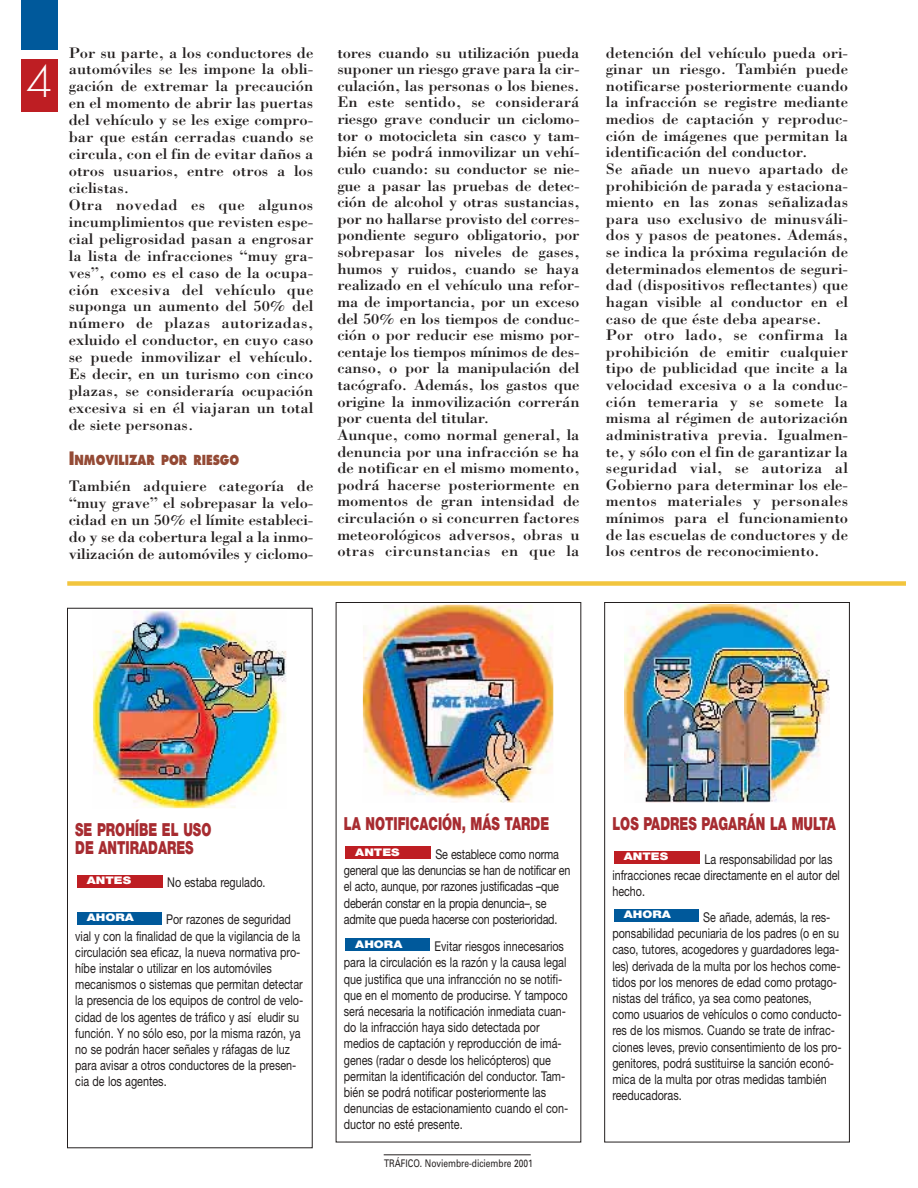
<style>
.page{position:relative;width:918px;height:1188px;background:#fff}
.page>*{position:absolute;margin:0;border:0;box-sizing:border-box;transform-origin:0 0}
.t1{font:300 42px "Futura";color:#fff}
.t2{font:900 18px/18px "Helvetica Neue";color:#a72c31;scale:.7 1}
.t3{font:15.75px/16.6px "Bodoni";color:#231f1f;scale:1.05 1}
.t4{font:13.5px/16.2px "Helvetica Neue";color:#231f1f;scale:.8 1}
.t5{font:800 13.5px "Futura";color:#944a35;scale:.8 1}
.t6{font:10.5px "Univers";color:#231f1f;scale:.8 1}
.t7{font:900 10.5px "Helvetica Neue";color:#fff;scale:1.2 1}
.s1{font-size:18px}
</style>
<div class="page">
<div style="left:21px;top:59px;width:37px;height:53px;background:#be1e23"></div>
<div style="left:21px;top:0;width:37px;height:50px;background:#00599b"></div>
<hr style="left:384px;top:1155px;width:147px;height:1px;background:#231f1f">
<div style="left:77px;top:912px;width:84px;height:12px;background:#00599b"></div>
<div style="left:77px;top:875px;width:85px;height:12px;background:#be1e23"></div>
<div style="left:67px;top:608px;width:245px;height:540px;border:1px solid #231f1f"></div>
<img style="left:93px;top:611px;width:193px;height:197px">
<div style="left:345px;top:939px;width:85px;height:12px;background:#00599b"></div>
<div style="left:345px;top:846px;width:86px;height:13px;background:#be1e23"></div>
<div style="left:614px;top:909px;width:84px;height:13px;background:#00599b"></div>
<div style="left:614px;top:851px;width:86px;height:13px;background:#be1e23"></div>
<div style="left:604px;top:602px;width:246px;height:540px;border:1px solid #231f1f"></div>
<img style="left:363px;top:605px;width:190px;height:197px">
<img style="left:624px;top:605px;width:206px;height:197px">
<div style="left:67px;top:581px;width:839px;height:5px;background:#f2c53e"></div>
<h1 class="t1" style="left:27px;top:58px;width:28px">4</h1>
<p class="t3" style="left:69px;top:45px;width:234px">Por su parte, a los conductores de automóviles se les impone la obli&shy;gación de extremar la precaución en el momento de abrir las puertas del vehículo y se les exige compro&shy;bar que están cerradas cuando se circula, con el fin de evitar daños a otros usuarios, entre otros a los ciclistas.<br>Otra novedad es que algunos incumplimientos que revisten espe&shy;cial peligrosidad pasan a engrosar la lista de infracciones “muy gra&shy;ves”, como es el caso de la ocupa&shy;ción excesiva del vehículo que suponga un aumento del 50% del número de plazas autorizadas, exluido el conductor, en cuyo caso se puede inmovilizar el vehículo.<br>Es decir, en un turismo con cinco plazas, se consideraría ocupación excesiva si en él viajaran un total de siete personas.</p>
<p class="t5" style="left:69px;top:456px;width:215px"><span class="s1">I</span>NMOVILIZAR POR RIESGO</p>
<p class="t3" style="left:69px;top:478px;width:234px;text-align:justify">También adquiere categoría de “muy grave” el sobrepasar la velo&shy;cidad en un 50% el límite estableci&shy;do y se da cobertura legal a la inmo&shy;vilización de automóviles y ciclomo-</p>
<p class="t3" style="left:337px;top:45px;width:232px">tores cuando su utilización pueda suponer un riesgo grave para la cir&shy;culación, las personas o los bienes.<br>En este sentido, se considerará riesgo grave conducir un ciclomo&shy;tor o motocicleta sin casco y tam&shy;bién se podrá inmovilizar un vehí&shy;culo cuando: su conductor se nie&shy;gue a pasar las pruebas de detec&shy;ción de alcohol y otras sustancias, por no hallarse provisto del corres&shy;pondiente seguro obligatorio, por sobrepasar los niveles de gases, humos y ruidos, cuando se haya realizado en el vehículo una refor&shy;ma de importancia, por un exceso del 50% en los tiempos de conduc&shy;ción o por reducir ese mismo por&shy;centaje los tiempos mínimos de des&shy;canso, o por la manipulación del tacógrafo. Además, los gastos que origine la inmovilización correrán por cuenta del titular.<br>Aunque, como normal general, la denuncia por una infracción se ha de notificar en el mismo momento, podrá hacerse posteriormente en momentos de gran intensidad de circulación o si concurren factores meteorológicos adversos, obras u otras circunstancias en que la</p>
<p class="t3" style="left:606px;top:45px;width:232px">detención del vehículo pueda ori&shy;ginar un riesgo. También puede notificarse posteriormente cuando la infracción se registre mediante medios de captación y reproduc&shy;ción de imágenes que permitan la identificación del conductor.<br>Se añade un nuevo apartado de prohibición de parada y estaciona&shy;miento en las zonas señalizadas para uso exclusivo de minusváli&shy;dos y pasos de peatones. Además, se indica la próxima regulación de determinados elementos de seguri&shy;dad (dispositivos reflectantes) que hagan visible al conductor en el caso de que éste deba apearse.<br>Por otro lado, se confirma la prohibición de emitir cualquier tipo de publicidad que incite a la velocidad excesiva o a la conduc&shy;ción temeraria y se somete la misma al régimen de autorización administrativa previa. Igualmen&shy;te, y sólo con el fin de garantizar la seguridad vial, se autoriza al<br>Gobierno para determinar los ele&shy;mentos materiales y personales mínimos para el funcionamiento de las escuelas de conductores y de los centros de reconocimiento.</p>
<p class="t2" style="left:75px;top:823px;width:196px">SE PROHÍBE EL USO<br>DE ANTIRADARES</p>
<p class="t4" style="left:167px;top:876px;width:124px">No estaba regulado.</p>
<p class="t4" style="left:75px;top:913px;width:287px;text-indent:91px">Por razones de seguridad vial y con la finalidad de que la vigilancia de la circulación sea eficaz, la nueva normativa pro&shy;híbe instalar o utilizar en los automóviles mecanismos o sistemas que permitan detectar la presencia de los equipos de control de velo&shy;cidad de los agentes de tráfico y así eludir su función. Y no sólo eso, por la misma razón, ya no se podrán hacer señales y ráfagas de luz para avisar a otros conductores de la presen&shy;cia de los agentes.</p>
<p class="t7" style="left:87px;top:877px;width:38px">ANTES</p>
<p class="t7" style="left:87px;top:913px;width:41px">AHORA</p>
<p class="t2" style="left:344px;top:817px;width:295px">LA NOTIFICACIÓN, MÁS TARDE</p>
<p class="t4" style="left:344px;top:848px;width:285px;text-indent:92px">Se establece como norma general que las denuncias se han de notificar en el acto, aunque, por razones justificadas –que deberán constar en la propia denuncia–, se admite que pueda hacerse con posterioridad.</p>
<p class="t4" style="left:344px;top:940px;width:282px;text-indent:91px">Evitar riesgos innecesarios para la circulación es la razón y la causa legal que justifica que una infrancción no se notifi&shy;que en el momento de producirse. Y tampoco será necesaria la notificación inmediata cuan&shy;do la infracción haya sido detectada por medios de captación y reproducción de imá&shy;genes (radar o desde los helicópteros) que permitan la identificación del conductor. Tam&shy;bién se podrá notificar posteriormente las denuncias de estacionamiento cuando el con&shy;ductor no esté presente.</p>
<p class="t7" style="left:355px;top:848px;width:38px">ANTES</p>
<p class="t7" style="left:355px;top:940px;width:41px">AHORA</p>
<p class="t6" style="left:384px;top:1159px;width:188px">TRÁFICO. Noviembre-diciembre 2001</p>
<p class="t2" style="left:612px;top:817px;width:321px">LOS PADRES PAGARÁN LA MULTA</p>
<p class="t4" style="left:612px;top:852px;width:286px;text-indent:92px">La responsabilidad por las infracciones recae directamente en el autor del hecho.</p>
<p class="t4" style="left:612px;top:911px;width:288px;text-indent:91px">Se añade, además, la res&shy;ponsabilidad pecuniaria de los padres (o en su caso, tutores, acogedores y guardadores lega&shy;les) derivada de la multa por los hechos come&shy;tidos por los menores de edad como protago&shy;nistas del tráfico, ya sea como peatones, como usuarios de vehículos o como conducto&shy;res de los mismos. Cuando se trate de infrac&shy;ciones leves, previo consentimiento de los pro&shy;genitores, podrá sustituirse la sanción econó&shy;mica de la multa por otras medidas también reeducadoras.</p>
<p class="t7" style="left:624px;top:853px;width:38px">ANTES</p>
<p class="t7" style="left:624px;top:911px;width:41px">AHORA</p>
</div>
